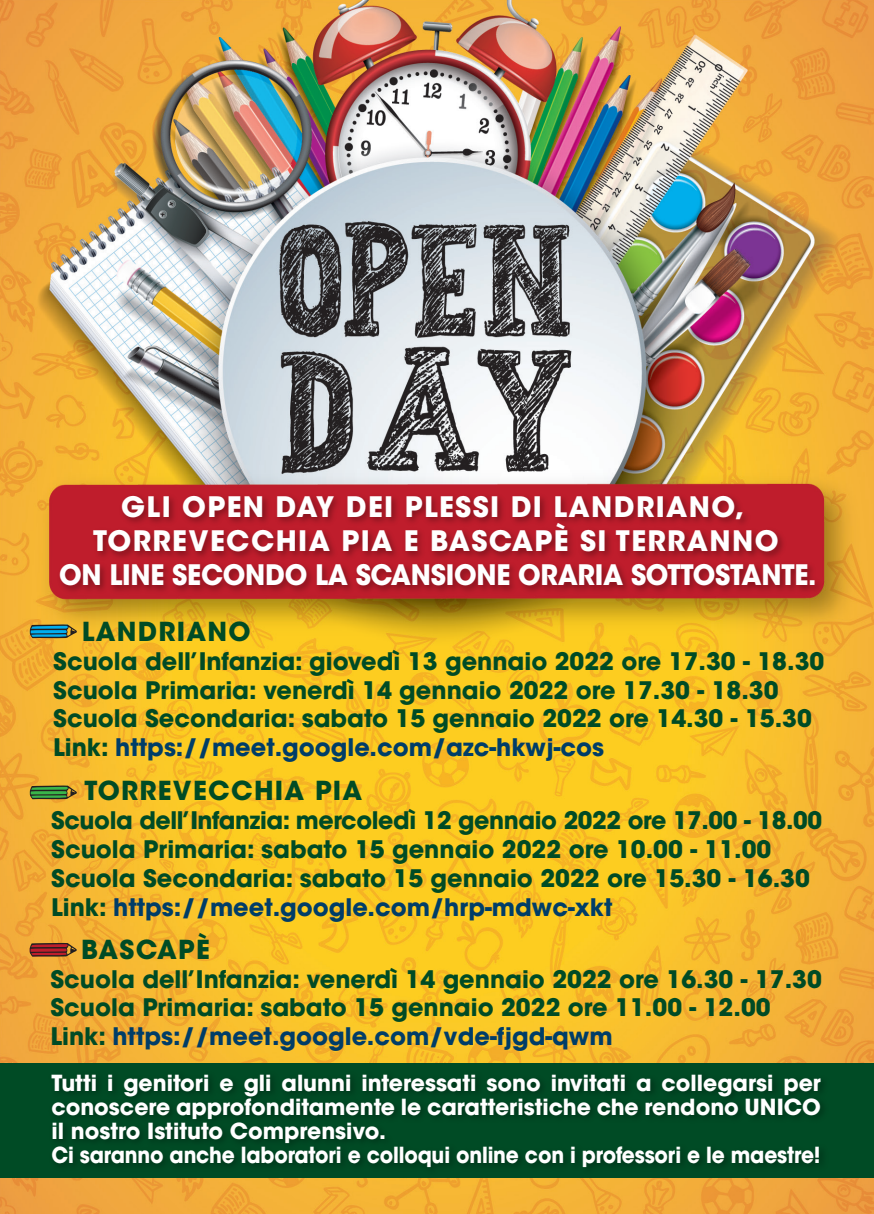
<style>
.page{position:relative;width:874px;height:1214px;background:#fff}
.page>*{position:absolute;margin:0;border:0;box-sizing:border-box;transform-origin:0 0}
.t1{font:700 28px/33.8px "ITC Avant Garde Std";letter-spacing:.05em;color:#fff;text-align:center}
.t2{font:700 26px "ITC Avant Garde Std";letter-spacing:.05em;color:#004b25}
.t3{font:700 24px/28.8px "ITC Avant Garde Std";color:#004b25}
.t4{font:700 22px/24px "ITC Avant Garde Std";color:#fff}
.s1{color:#003d68}
</style>
<div class="page">
<img style="left:0;top:0;width:873px;height:1213px">
<img style="left:53px;top:488px;width:773px;height:116px">
<svg style="left:30px;top:624px;width:47px;height:14px"></svg>
<svg style="left:30px;top:785px;width:47px;height:14px"></svg>
<svg style="left:30px;top:942px;width:47px;height:14px"></svg>
<div style="left:0;top:1062px;width:872px;height:114px;background:#004b25"></div>
<img style="left:46px;top:1076px;width:793px;height:109px">
<p class="t1" style="left:59px;top:490px;width:758px">GLI OPEN DAY DEI PLESSI DI LANDRIANO,<br>TORREVECCHIA PIA E BASCAPÈ SI TERRANNO<br>ON LINE SECONDO LA SCANSIONE ORARIA SOTTOSTANTE.</p>
<p class="t2" style="left:82px;top:614px;width:170px">LANDRIANO</p>
<p class="t3" style="left:53px;top:646px;width:772px">Scuola dell’Infanzia: giovedì 13 gennaio 2022 ore 17.30 - 18.30<br>Scuola Primaria: venerdì 14 gennaio 2022 ore 17.30 - 18.30<br>Scuola Secondaria: sabato 15 gennaio 2022 ore 14.30 - 15.30<br>Link: <span class="s1">https://meet.google.com/azc-hkwj-cos</span></p>
<p class="t2" style="left:84px;top:774px;width:279px">TORREVECCHIA PIA</p>
<p class="t3" style="left:51px;top:805px;width:772px">Scuola dell’Infanzia: mercoledì 12 gennaio 2022 ore 17.00 - 18.00<br>Scuola Primaria: sabato 15 gennaio 2022 ore 10.00 - 11.00<br>Scuola Secondaria: sabato 15 gennaio 2022 ore 15.30 - 16.30<br>Link: <span class="s1">https://meet.google.com/hrp-mdwc-xkt</span></p>
<p class="t2" style="left:81px;top:932px;width:130px">BASCAPÈ</p>
<p class="t3" style="left:50px;top:964px;width:772px">Scuola dell’Infanzia: venerdì 14 gennaio 2022 ore 16.30 - 17.30<br>Scuola Primaria: sabato 15 gennaio 2022 ore 11.00 - 12.00<br>Link: <span class="s1">https://meet.google.com/vde-fjgd-qwm</span></p>
<p class="t4" style="left:51px;top:1070px;width:770px">Tutti i genitori e gli alunni interessati sono invitati a collegarsi per conoscere approfonditamente le caratteristiche che rendono UNICO il nostro Istituto Comprensivo.<br>Ci saranno anche laboratori e colloqui online con i professori e le maestre!</p>
</div>
